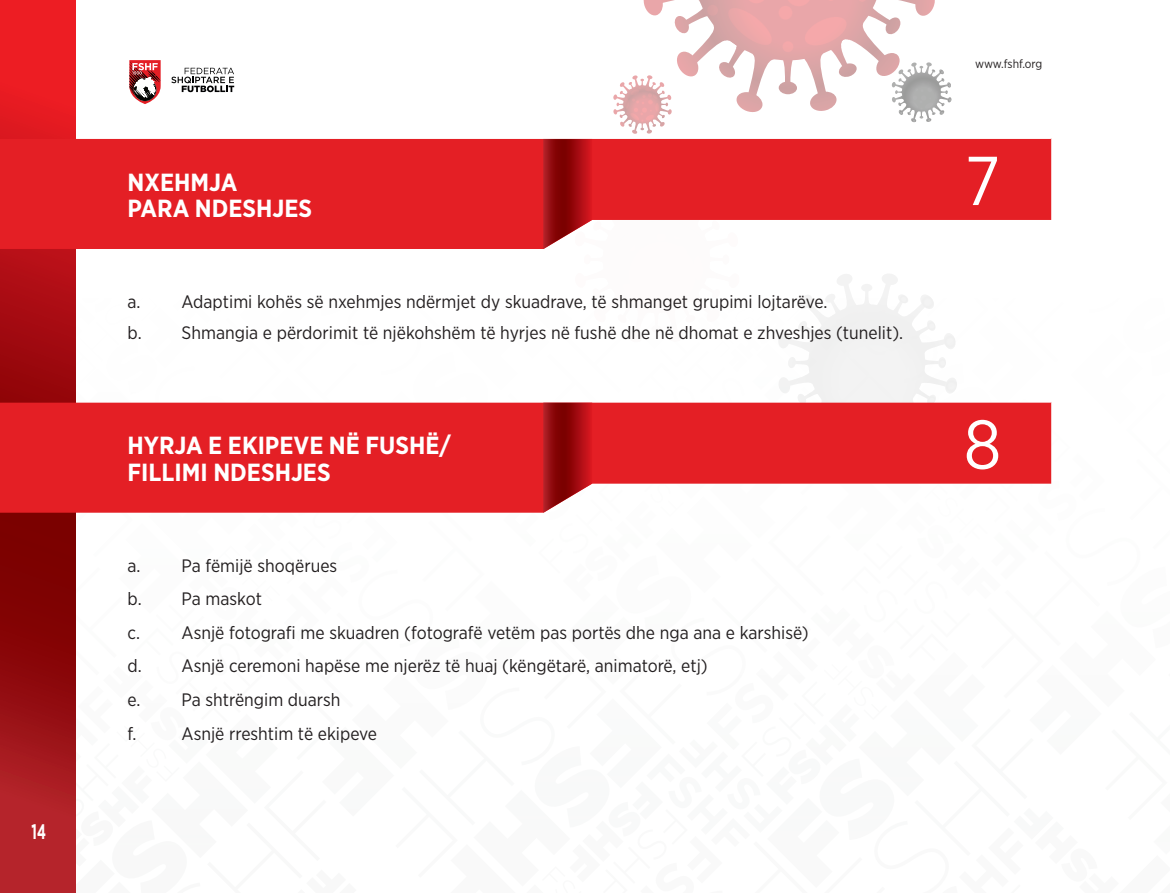
<style>
.page{position:relative;width:1170px;height:893px;background:#fff}
.page>*{position:absolute;margin:0;border:0;box-sizing:border-box;transform-origin:0 0}
.t1{font:69px "Gotham Narrow";color:#fff}
.t2{font:700 24.75px/26.2px "Gotham Narrow";color:#fff}
.t3{font:700 21px "Gotham Narrow";color:#fff;scale:.7 1}
.t4{font:18px/33.6px "Gotham Narrow";color:#231f20}
.t5{font:12px "Gotham Narrow";color:#231f20}
</style>
<div class="page">
<div style="left:0;top:0;width:75px;height:893px;background:#ed1d23"></div>
<svg style="left:0;top:59px;width:235px;height:834px"></svg>
<div style="left:0;top:138px;width:489px;height:111px;background:#e41f25"></div>
<div style="left:0;top:402px;width:489px;height:111px;background:#e41f25"></div>
<svg style="left:489px;top:0;width:563px;height:513px"></svg>
<p class="t3" style="left:31px;top:818px;width:22px">14</p>
<h2 class="t2" style="left:128px;top:169px;width:83px">NXEHMJA<br>PARANDESHJES</h2>
<p class="t4" style="left:128px;top:285px;width:777px;line-height:31.5px">a. Adaptimi kohës së nxehmjes ndërmjet dy skuadrave, të shmanget grupimi lojtarëve.<br>b. Shmangia e përdorimit të njëkohshëm të hyrjes në fushë dhe në dhomat e zhveshjes (tunelit).</p>
<h2 class="t2" style="left:128px;top:432px;width:144px">HYRJA E EKIPEVE</h2>
<h2 class="t2" style="left:329px;top:432px;width:52px">NË FUSHË</h2>
<h2 class="t2" style="left:439px;top:432px;width:13px">/</h2>
<h2 class="t2" style="left:128px;top:459px;width:12px">FILLIMI</h2>
<h2 class="t2" style="left:213px;top:459px;width:16px">NDESHJES</h2>
<p class="t4" style="left:128px;top:548px;width:683px">a. Pa fëmijë shoqërues<br>b. Pa maskot<br>c. Asnjë fotografi me skuadren (fotografë vetëm pas portës dhe nga ana e karshisë) d. Asnjë ceremoni hapëse me njerëz të huaj (këngëtarë, animatorë, etj)<br>e. Pa shtrëngim duarsh<br>f.</p>
<p class="t4" style="left:182px;top:716px;width:197px">Asnjë rreshtim të ekipeve</p>
<p class="t5" style="left:975px;top:56px;width:69px">www.fshf.org</p>
<h1 class="t1" style="left:965px;top:138px;width:37px">7</h1>
<h1 class="t1" style="left:964px;top:402px;width:39px">8</h1>
</div>
